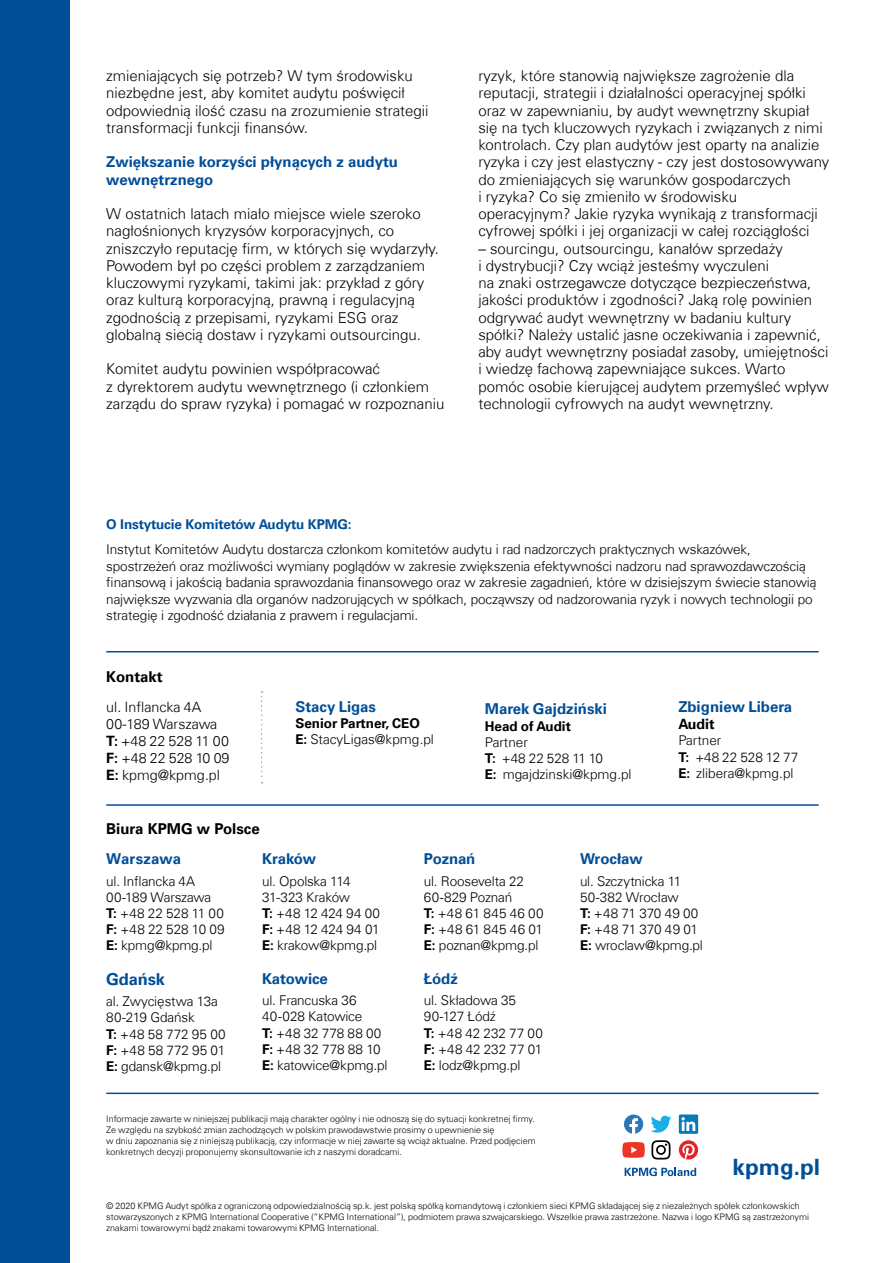
<style>
.page{position:relative;width:893px;height:1263px;background:#fff}
.page>*{position:absolute;margin:0;border:0;box-sizing:border-box;transform-origin:0 0}
.t1{font:700 22.5px "Universfor KPMG";color:#004e98}
.t2{font:700 16.5px "Universfor KPMG";letter-spacing:-.01em;color:#004e98}
.t3{font:300 15px/17.2px "Universfor KPMG";color:#000}
.t4{font:700 15px/17.2px "Universfor KPMG";color:#004e98}
.t5{font:700 15px "Universfor KPMG";color:#000}
.t6{font:300 14.25px/17.1px "Universfor KPMG";color:#000}
.t7{font:700 14.25px "Universfor KPMG";color:#000}
.t8{font:300 13.5px/16.2px "Universfor KPMG";letter-spacing:-.01em;color:#000}
.t9{font:700 13.5px/16.2px "Universfor KPMG";color:#000}
.t10{font:700 13.5px "Universfor KPMG";letter-spacing:-.01em;color:#004e98}
.t11{font:300 9px/10.8px "Universfor KPMG";color:#000}
.s1{font-weight:700}
.s2{font-weight:300}
</style>
<div class="page">
<div style="left:0;top:0;width:69px;height:1263px;background:#004e98"></div>
<svg style="left:261px;top:691px;width:2px;height:92px"></svg>
<svg style="left:625px;top:1167px;width:71px;height:9px"></svg>
<svg style="left:651px;top:1116px;width:20px;height:16px"></svg>
<div style="left:679px;top:1114px;width:19px;height:20px;background:#077bb6"></div>
<svg style="left:681px;top:1117px;width:14px;height:14px"></svg>
<svg style="left:624px;top:1114px;width:19px;height:20px"></svg>
<svg style="left:622px;top:1142px;width:23px;height:16px"></svg>
<svg style="left:651px;top:1140px;width:19px;height:19px"></svg>
<svg style="left:679px;top:1140px;width:19px;height:19px"></svg>
<hr style="left:106px;top:804px;width:713px;height:2px;background:#004e98">
<hr style="left:106px;top:651px;width:713px;height:1px;background:#004e98">
<hr style="left:106px;top:1092px;width:713px;height:2px;background:#004e98">
<p class="t3" style="left:106px;top:67px;width:324px">zmieniających się potrzeb? W tym środowisku niezbędne jest, aby komitet audytu poświęcił odpowiednią ilość czasu na zrozumienie strategii transformacji funkcji finansów.</p>
<p class="t4" style="left:106px;top:153px;width:293px">Zwiększanie korzyści płynących z audytu wewnętrznego</p>
<p class="t3" style="left:106px;top:205px;width:334px">W ostatnich latach miało miejsce wiele szeroko nagłośnionych kryzysów korporacyjnych, co zniszczyło reputację firm, w których się wydarzyły.<br>Powodem był po części problem z zarządzaniem kluczowymi ryzykami, takimi jak: przykład z góry oraz kulturą korporacyjną, prawną i regulacyjną zgodnością z przepisami, ryzykami ESG oraz globalną siecią dostaw i ryzykami outsourcingu.</p>
<p class="t3" style="left:106px;top:360px;width:340px">Komitet audytu powinien współpracować<br>z dyrektorem audytu wewnętrznego (i członkiem zarządu do spraw ryzyka) i pomagać w rozpoznaniu</p>
<p class="t3" style="left:478px;top:67px;width:352px">ryzyk, które stanowią największe zagrożenie dla reputacji, strategii i działalności operacyjnej spółki oraz w zapewnianiu, by audyt wewnętrzny skupiał się na tych kluczowych ryzykach i związanych z nimi kontrolach. Czy plan audytów jest oparty na analizie ryzyka i czy jest elastyczny - czy jest dostosowywany do zmieniających się warunków gospodarczych<br>i ryzyka? Co się zmieniło w środowisku operacyjnym? Jakie ryzyka wynikają z transformacji cyfrowej spółki i jej organizacji w całej rozciągłości</p>
<p class="t3" style="left:478px;top:240px;width:352px">– sourcingu, outsourcingu, kanałów sprzedaży<br>i dystrybucji? Czy wciąż jesteśmy wyczuleni<br>na znaki ostrzegawcze dotyczące bezpieczeństwa, jakości produktów i zgodności? Jaką rolę powinien odgrywać audyt wewnętrzny w badaniu kultury spółki? Należy ustalić jasne oczekiwania i zapewnić, aby audyt wewnętrzny posiadał zasoby, umiejętności i wiedzę fachową zapewniające sukces. Warto pomóc osobie kierującej audytem przemyśleć wpływ technologii cyfrowych na audyt wewnętrzny.</p>
<p class="t10" style="left:106px;top:517px;width:247px">O Instytucie Komitetów Audytu KPMG:</p>
<p class="t8" style="left:106px;top:541px;width:712px">Instytut Komitetów Audytu dostarcza członkom komitetów audytu i rad nadzorczych praktycznych wskazówek, spostrzeżeń oraz możliwości wymiany poglądów w zakresie zwiększenia efektywności nadzoru nad sprawozdawczością finansową i jakością badania sprawozdania finansowego oraz w zakresie zagadnień, które w dzisiejszym świecie stanowią największe wyzwania dla organów nadzorujących w spółkach, począwszy od nadzorowania ryzyk i nowych technologii po strategię i zgodność działania z prawem i regulacjami.</p>
<p class="t5" style="left:106px;top:667px;width:58px">Kontakt</p>
<p class="t6" style="left:106px;top:698px;width:125px">ul. Inflancka 4A<br>00-189 Warszawa<br><span class="s1">T:</span> +48 22 528 11 00<br><span class="s1">F:</span> +48 22 528 10 09<br><span class="s1">E:</span> kpmg@kpmg.pl</p>
<p class="t4" style="left:295px;top:698px;width:82px">Stacy Ligas</p>
<p class="t9" style="left:295px;top:715px;width:140px">Senior Partner, CEO<br>E: <span class="s2">StacyLigas@kpmg.pl</span></p>
<p class="t5" style="left:106px;top:820px;width:155px">Biura KPMG w Polsce</p>
<p class="t4" style="left:485px;top:700px;width:124px">Marek Gajdziński</p>
<p class="t9" style="left:485px;top:718px;width:88px">Head of Audit</p>
<p class="t8" style="left:485px;top:734px;width:148px">Partner<br><span class="s1">T:</span> +48 22 528 11 10<br><span class="s1">E:</span> mgajdzinski@kpmg.pl</p>
<p class="t4" style="left:678px;top:698px;width:115px">Zbigniew Libera</p>
<p class="t7" style="left:678px;top:716px;width:38px">Audit</p>
<p class="t8" style="left:678px;top:732px;width:121px">Partner<br><span class="s1">T:</span> +48 22 528 12 77<br><span class="s1">E:</span> zlibera@kpmg.pl</p>
<p class="t4" style="left:106px;top:850px;width:77px">Warszawa</p>
<p class="t8" style="left:106px;top:873px;width:120px">ul. Inflancka 4A<br>00-189 Warszawa<br><span class="s1">T:</span> +48 22 528 11 00<br><span class="s1">F:</span> +48 22 528 10 09<br><span class="s1">E:</span> kpmg@kpmg.pl</p>
<p class="t2" style="left:106px;top:969px;width:60px">Gdańsk</p>
<p class="t8" style="left:106px;top:993px;width:121px">al. Zwycięstwa 13a<br>80-219 Gdańsk<br><span class="s1">T:</span> +48 58 772 95 00<br><span class="s1">F:</span> +48 58 772 95 01<br><span class="s1">E:</span> gdansk@kpmg.pl</p>
<p class="t4" style="left:262px;top:850px;width:56px">Kraków</p>
<p class="t8" style="left:262px;top:873px;width:119px">ul. Opolska 114<br>31-323 Kraków<br><span class="s1">T:</span> +48 12 424 94 00<br><span class="s1">F:</span> +48 12 424 94 01<br><span class="s1">E:</span> krakow@kpmg.pl</p>
<p class="t4" style="left:262px;top:970px;width:67px">Katowice</p>
<p class="t8" style="left:262px;top:992px;width:127px">ul. Francuska 36<br>40-028 Katowice<br><span class="s1">T:</span> +48 32 778 88 00<br><span class="s1">F:</span> +48 32 778 88 10<br><span class="s1">E:</span> katowice@kpmg.pl</p>
<p class="t4" style="left:424px;top:850px;width:53px">Poznań</p>
<p class="t8" style="left:424px;top:873px;width:121px">ul. Roosevelta 22<br>60-829 Poznań<br><span class="s1">T:</span> +48 61 845 46 00<br><span class="s1">F:</span> +48 61 845 46 01<br><span class="s1">E:</span> poznan@kpmg.pl</p>
<p class="t4" style="left:424px;top:970px;width:35px">Łódź</p>
<p class="t8" style="left:424px;top:992px;width:120px">ul. Składowa 35<br>90-127 Łódź<br><span class="s1">T:</span> +48 42 232 77 00<br><span class="s1">F:</span> +48 42 232 77 01<br><span class="s1">E:</span> lodz@kpmg.pl</p>
<p class="t11" style="left:106px;top:1114px;width:431px">Informacje zawarte w niniejszej publikacji mają charakter ogólny i nie odnoszą się do sytuacji konkretnej firmy.<br>Ze względu na szybkość zmian zachodzących w polskim prawodawstwie prosimy o upewnienie się<br>w dniu zapoznania się z niniejszą publikacją, czy informacje w niej zawarte są wciąż aktualne. Przed podjęciem konkretnych decyzji proponujemy skonsultowanie ich z naszymi doradcami.</p>
<p class="t4" style="left:580px;top:850px;width:64px">Wrocław</p>
<p class="t8" style="left:580px;top:873px;width:124px">ul. Szczytnicka 11<br>50-382 Wrocław<br><span class="s1">T:</span> +48 71 370 49 00<br><span class="s1">F:</span> +48 71 370 49 01<br><span class="s1">E:</span> wroclaw@kpmg.pl</p>
<h1 class="t1" style="left:733px;top:1153px;width:89px">kpmg.pl</h1>
<p class="t11" style="left:106px;top:1200px;width:704px">© 2020 KPMG Audyt spółka z ograniczoną odpowiedzialnością sp.k. jest polską spółką komandytową i członkiem sieci KPMG składającej się z niezależnych spółek członkowskich stowarzyszonych z KPMG International Cooperative (“KPMG International”), podmiotem prawa szwajcarskiego. Wszelkie prawa zastrzeżone. Nazwa i logo KPMG są zastrzeżonymi znakami towarowymi bądź znakami towarowymi KPMG International.</p>
</div>
